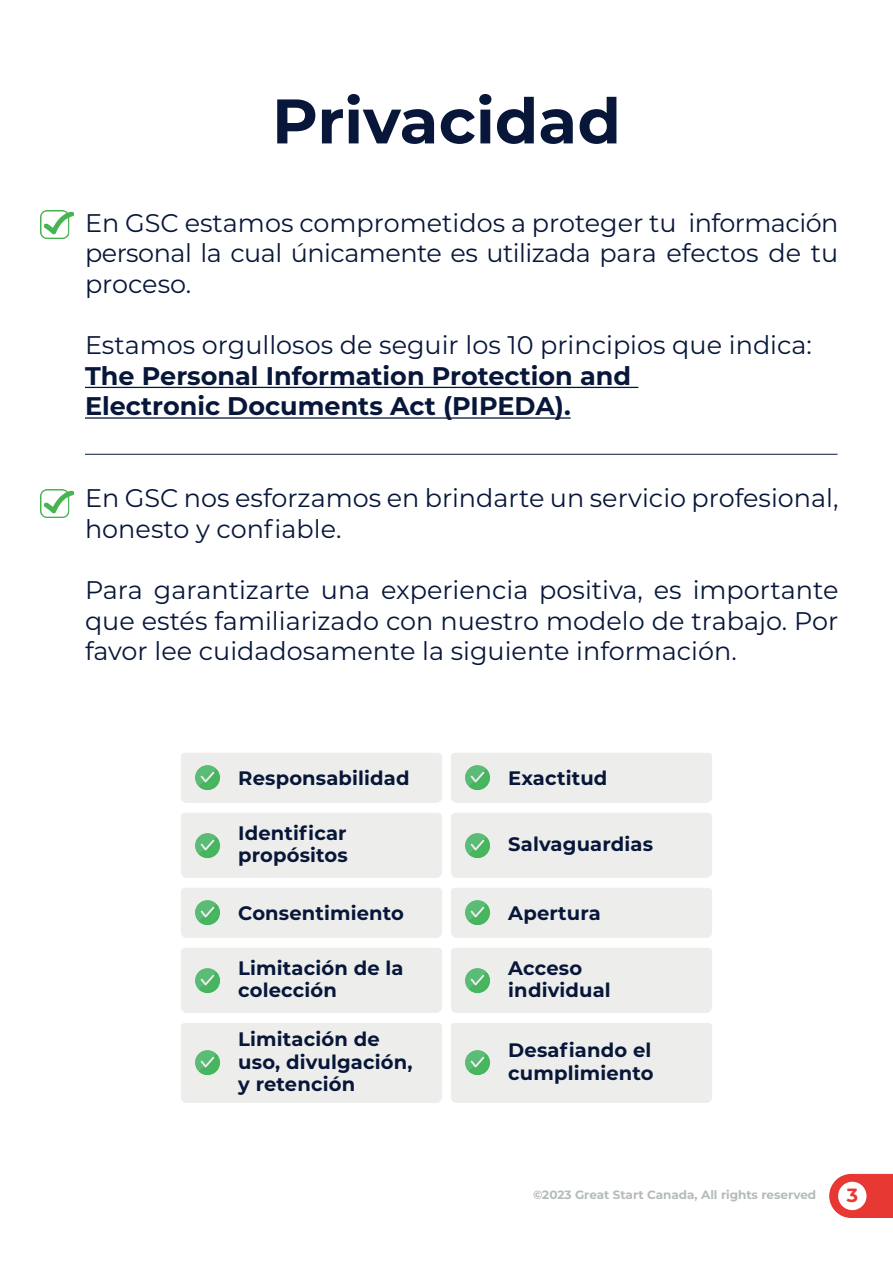
<style>
.page{position:relative;width:893px;height:1263px;background:#fff}
.page>*{position:absolute;margin:0;border:0;box-sizing:border-box;transform-origin:0 0}
.t1{font:700 62.85px "Montserrat";color:#081739}
.t2{font:25.5px/30.6px "Montserrat";color:#081739;text-align:justify}
.t3{font:700 25.5px/30.6px "Montserrat";color:#081739}
.t4{font:700 19.5px/22.5px "Montserrat";letter-spacing:.01em;color:#081739}
.t5{font:700 19.05px "Montserrat";color:#e73833}
.t6{font:700 12px "Montserrat";color:#b5babc}
</style>
<div class="page">
<svg style="left:829px;top:1174px;width:64px;height:44px;background:#e94d49"></svg>
<div style="left:838px;top:1182px;width:28px;height:28px;background:#fff;border-radius:50%"></div>
<hr style="left:85px;top:387px;width:553px;height:1px;background:#081739">
<hr style="left:85px;top:417px;width:486px;height:2px;background:#081739">
<img style="left:41px;top:210px;width:33px;height:29px">
<img style="left:41px;top:489px;width:33px;height:29px">
<hr style="left:85px;top:454px;width:752px;height:1px;background:#081739">
<div style="left:181px;top:753px;width:261px;height:50px;background:#edeeec"></div>
<img style="left:193px;top:763px;width:30px;height:30px">
<div style="left:181px;top:813px;width:261px;height:65px;background:#edeeec"></div>
<img style="left:193px;top:830px;width:30px;height:30px">
<div style="left:181px;top:888px;width:261px;height:50px;background:#edeeec"></div>
<img style="left:193px;top:898px;width:30px;height:30px">
<div style="left:181px;top:948px;width:261px;height:65px;background:#edeeec"></div>
<img style="left:193px;top:965px;width:30px;height:30px">
<div style="left:181px;top:1023px;width:261px;height:80px;background:#edeeec"></div>
<img style="left:193px;top:1048px;width:30px;height:30px">
<div style="left:451px;top:753px;width:261px;height:50px;background:#edeeec"></div>
<img style="left:463px;top:763px;width:30px;height:30px">
<div style="left:451px;top:813px;width:261px;height:65px;background:#edeeec"></div>
<img style="left:463px;top:830px;width:30px;height:30px">
<div style="left:451px;top:888px;width:261px;height:50px;background:#edeeec"></div>
<img style="left:463px;top:898px;width:30px;height:30px">
<div style="left:451px;top:948px;width:261px;height:65px;background:#edeeec"></div>
<img style="left:463px;top:965px;width:30px;height:30px">
<div style="left:451px;top:1023px;width:261px;height:80px;background:#edeeec"></div>
<img style="left:463px;top:1048px;width:30px;height:30px">
<h1 class="t1" style="left:272px;top:76px;width:350px">Privacidad</h1>
<p class="t2" style="left:85px;top:207px;width:755px">En GSC estamos comprometidos a proteger tu información personal la cual únicamente es utilizada para efectos de tu proceso.</p>
<p class="t2" style="left:85px;top:329px;width:728px">Estamos orgullosos de seguir los 10 principios que indica:</p>
<p class="t3" style="left:85px;top:359px;width:548px">The Personal Information Protection and<br>Electronic Documents Act (PIPEDA).</p>
<p class="t2" style="left:85px;top:482px;width:755px">En GSC nos esforzamos en brindarte un servicio profesional, honesto y confiable.</p>
<p class="t2" style="left:85px;top:574px;width:755px">Para garantizarte una experiencia positiva, es importante que estés familiarizado con nuestro modelo de trabajo. Por favor lee cuidadosamente la siguiente información.</p>
<p class="t4" style="left:238px;top:766px;width:173px">Responsabilidad</p>
<p class="t4" style="left:238px;top:821px;width:111px">Identificar propósitos</p>
<p class="t4" style="left:238px;top:901px;width:167px">Consentimiento</p>
<p class="t4" style="left:238px;top:956px;width:167px">Limitación de la colección</p>
<p class="t4" style="left:238px;top:1027px;width:176px">Limitación de uso, divulgación, y retención</p>
<p class="t4" style="left:508px;top:766px;width:101px">Exactitud</p>
<p class="t4" style="left:508px;top:832px;width:146px">Salvaguardias</p>
<p class="t4" style="left:508px;top:901px;width:94px">Apertura</p>
<p class="t4" style="left:508px;top:956px;width:104px">Acceso individual</p>
<p class="t4" style="left:508px;top:1038px;width:147px">Desafiando el cumplimiento</p>
<p class="t6" style="left:533px;top:1186px;width:285px">©2023 Great Start Canada, All rights reserved</p>
<p class="t5" style="left:847px;top:1182px;width:13px">3</p>
</div>
